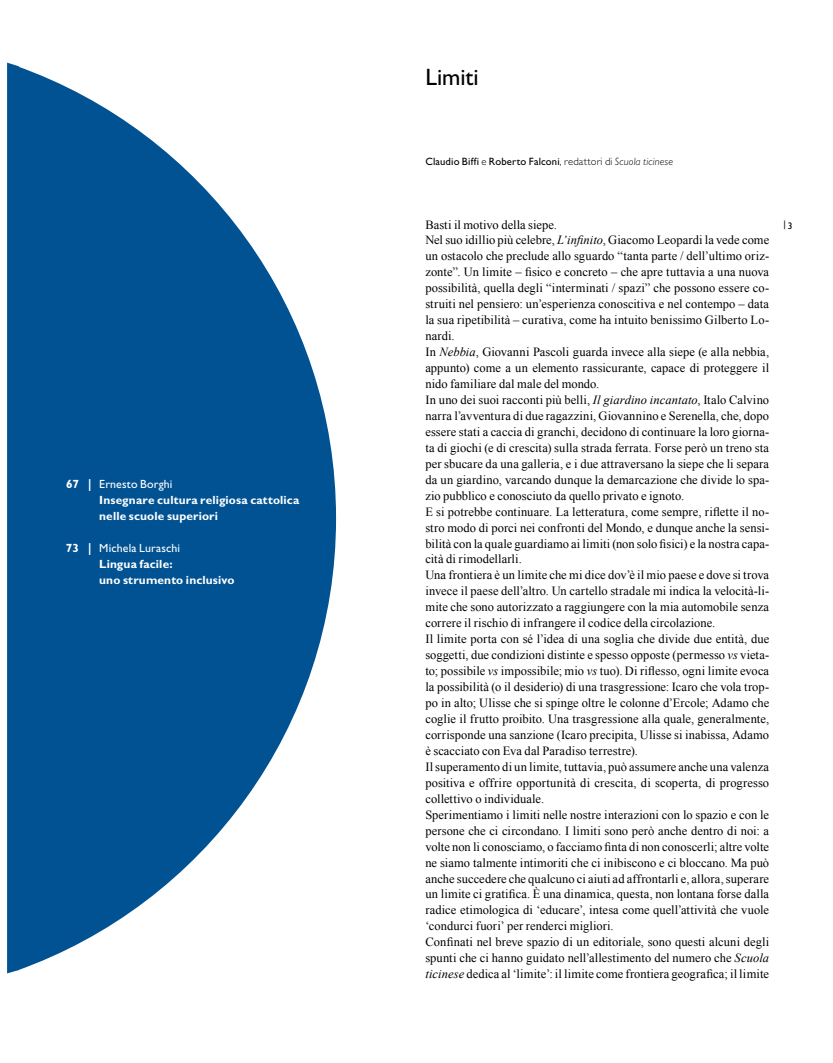
<style>
.page{position:relative;width:833px;height:1063px;background:#fff}
.page>*{position:absolute;margin:0;border:0;box-sizing:border-box;transform-origin:0 0}
.t1{font:23.75px "Gill Sans";color:#000}
.t2{font:12.5px/16px "Times New Roman";letter-spacing:.005em;color:#000}
.t3{font:700 11.88px/16px "Gill Sans";letter-spacing:.01em;color:#fff}
.t4{font:10.62px "Gill Sans";letter-spacing:.015em;color:#000}
.t5{font:9.38px "Gill Alt One";color:#000}
.s1{font-weight:400}
.s2{font-weight:300}
.s3{font-weight:300;font-style:italic}
.s4{font-style:italic}
</style>
<div class="page">
<div style="left:7px;top:63px;width:11px;height:910px;background:#005293"></div>
<svg style="left:17px;top:66px;width:319px;height:905px;fill:#005293"></svg>
<p class="t3" style="left:99px;top:476px;width:202px;text-indent:-33px">67 | <span class="s1">Ernesto Borghi<br></span>Insegnare cultura religiosa cattolica nelle scuole superiori</p>
<p class="t3" style="left:99px;top:540px;width:137px;text-indent:-33px">73 | <span class="s1">Michela Luraschi<br></span>Lingua facile:<br>uno strumento inclusivo</p>
<h1 class="t1" style="left:425px;top:63px;width:55px">Limiti</h1>
<p class="t4" style="left:425px;top:155px;width:249px">Claudio Biffi <span class="s2">e</span> Roberto Falconi<span class="s2">, redattori di</span> <span class="s3">Scuola ticinese</span></p>
<p class="t2" style="left:425px;top:216px;width:345px">Basti il motivo della siepe.<br>Nel suo idillio più celebre, <span class="s4">L’infinito</span>, Giacomo Leopardi la vede come un ostacolo che preclude allo sguardo “tanta parte / dell’ultimo oriz&shy;zonte”. Un limite – fisico e concreto – che apre tuttavia a una nuova possibilità, quella degli “interminati / spazi” che possono essere co&shy;struiti nel pensiero: un’esperienza conoscitiva e nel contempo – data la sua ripetibilità – curativa, come ha intuito benissimo Gilberto Lo&shy;nardi.<br>In <span class="s4">Nebbia</span>, Giovanni Pascoli guarda invece alla siepe (e alla nebbia, appunto) come a un elemento rassicurante, capace di proteggere il nido familiare dal male del mondo.<br>In uno dei suoi racconti più belli, <span class="s4">Il giardino incantato</span>, Italo Calvino narra l’avventura di due ragazzini, Giovannino e Serenella, che, dopo essere stati a caccia di granchi, decidono di continuare la loro giorna&shy;ta di giochi (e di crescita) sulla strada ferrata. Forse però un treno sta per sbucare da una galleria, e i due attraversano la siepe che li separa da un giardino, varcando dunque la demarcazione che divide lo spa&shy;zio pubblico e conosciuto da quello privato e ignoto.<br>E si potrebbe continuare. La letteratura, come sempre, riflette il no&shy;stro modo di porci nei confronti del Mondo, e dunque anche la sensi&shy;bilità con la quale guardiamo ai limiti (non solo fisici) e la nostra capa&shy;cità di rimodellarli.<br>Una frontiera è un limite che mi dice dov’è il mio paese e dove si trova invece il paese dell’altro. Un cartello stradale mi indica la velocità-li&shy;mite che sono autorizzato a raggiungere con la mia automobile senza correre il rischio di infrangere il codice della circolazione.<br>Il limite porta con sé l’idea di una soglia che divide due entità, due soggetti, due condizioni distinte e spesso opposte (permesso <span class="s4">vs</span> vieta&shy;to; possibile <span class="s4">vs</span> impossibile; mio <span class="s4">vs</span> tuo). Di riflesso, ogni limite evoca la possibilità (o il desiderio) di una trasgressione: Icaro che vola trop&shy;po in alto; Ulisse che si spinge oltre le colonne d’Ercole; Adamo che coglie il frutto proibito. Una trasgressione alla quale, generalmente, corrisponde una sanzione (Icaro precipita, Ulisse si inabissa, Adamo è scacciato con Eva dal Paradiso terrestre).<br>Il superamento di un limite, tuttavia, può assumere anche una valenza positiva e offrire opportunità di crescita, di scoperta, di progresso collettivo o individuale.<br>Sperimentiamo i limiti nelle nostre interazioni con lo spazio e con le persone che ci circondano. I limiti sono però anche dentro di noi: a volte non li conosciamo, o facciamo finta di non conoscerli; altre volte ne siamo talmente intimoriti che ci inibiscono e ci bloccano. Ma può anche succedere che qualcuno ci aiuti ad affrontarli e, allora, superare un limite ci gratifica. È una dinamica, questa, non lontana forse dalla radice etimologica di ‘educare’, intesa come quell’attività che vuole ‘condurci fuori’ per renderci migliori.<br>Confinati nel breve spazio di un editoriale, sono questi alcuni degli spunti che ci hanno guidato nell’allestimento del numero che <span class="s4">Scuola ticinese</span> dedica al ‘limite’: il limite come frontiera geografica; il limite</p>
<p class="t5" style="left:783px;top:219px;width:11px">| 3</p>
</div>
